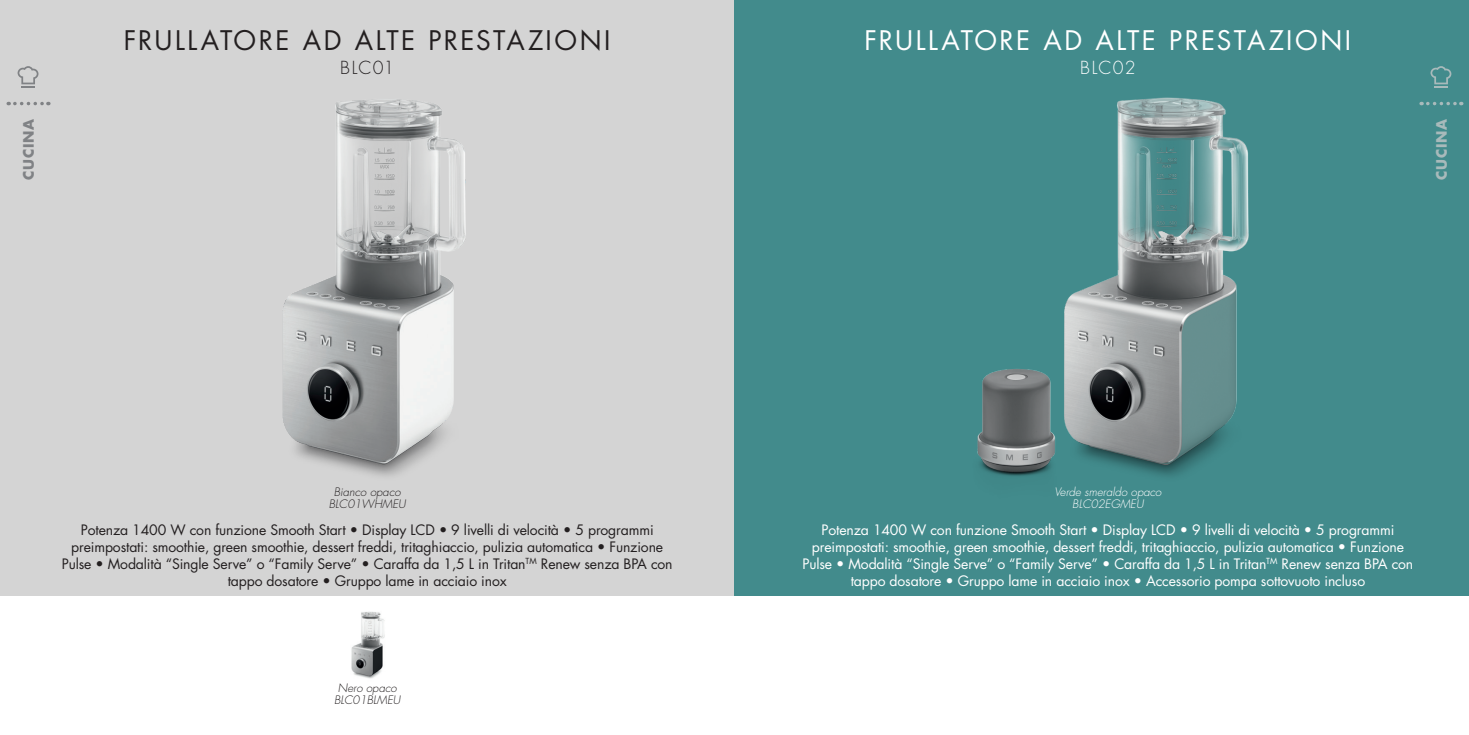
<style>
.page{position:relative;width:1469px;height:735px;background:#fff}
.page>*{position:absolute;margin:0;border:0;box-sizing:border-box;transform-origin:0 0}
.t1{font:26.25px "Futura Std";letter-spacing:.09em;color:#fff}
.t2{font:26.25px "Futura Std";letter-spacing:.09em;color:#231f20}
.t3{font:300 17.5px "Futura Std";letter-spacing:.075em;color:#fff}
.t4{font:300 17.5px "Futura Std";letter-spacing:.065em;color:#231f20}
.t5{font:14px/16.8px "Futura Std";letter-spacing:-.01em;color:#fff;text-align:center}
.t6{font:14px/16.8px "Futura Std";letter-spacing:-.01em;color:#231f20;text-align:center}
.t7{font:700 14px "Futura Std";letter-spacing:.045em;color:#a8babb}
.t8{font:700 14px "Futura Std";letter-spacing:.045em;color:#808285}
.t9{font:italic 300 11.38px/12.2px "Futura Std";color:#231f20;text-align:center}
.t10{font:italic 300 11.38px/12.2px "Futura Std";color:#fff;text-align:center}
</style>
<div class="page">
<div style="left:0;top:0;width:734px;height:595px;background:#d4d4d4"></div>
<div style="left:734px;top:0;width:734px;height:595px;background:#428b8c"></div>
<svg style="left:1427px;top:102px;width:34px;height:3px"></svg>
<svg style="left:1430px;top:66px;width:21px;height:22px"></svg>
<img style="left:282px;top:99px;width:184px;height:377px">
<img style="left:977px;top:97px;width:272px;height:379px">
<img style="left:351px;top:611px;width:34px;height:68px">
<svg style="left:15px;top:102px;width:34px;height:3px"></svg>
<svg style="left:18px;top:66px;width:20px;height:22px"></svg>
<p class="t8" style="left:19px;top:179px;width:62px;rotate:-90deg">CUCINA</p>
<h1 class="t2" style="left:124px;top:23px;width:488px">FRULLATORE AD ALTE PRESTAZIONI</h1>
<p class="t4" style="left:340px;top:57px;width:56px">BLC01</p>
<p class="t9" style="left:329px;top:486px;width:78px">Bianco opaco<br>BLC01WHMEU</p>
<p class="t6" style="left:62px;top:521px;width:612px">Potenza 1400 W con funzione Smooth Start • Display LCD • 9 livelli di velocità • 5 programmi preimpostati: smoothie, green smoothie, dessert freddi, tritaghiaccio, pulizia automatica • Funzione Pulse • Modalità “Single Serve” o “Family Serve” • Caraffa da 1,5 L in Tritan<sup>TM</sup> Renew senza BPA con tappo dosatore • Gruppo lame in acciaio inox</p>
<p class="t9" style="left:334px;top:681px;width:68px">Nero opaco<br>BLC01BLMEU</p>
<h1 class="t1" style="left:864px;top:23px;width:488px">FRULLATORE AD ALTE PRESTAZIONI</h1>
<p class="t3" style="left:1080px;top:57px;width:57px">BLC02</p>
<p class="t7" style="left:1432px;top:179px;width:62px;rotate:-90deg">CUCINA</p>
<p class="t10" style="left:1054px;top:486px;width:108px">Verde smeraldo opaco<br>BLC02EGMEU</p>
<p class="t5" style="left:802px;top:521px;width:612px">Potenza 1400 W con funzione Smooth Start • Display LCD • 9 livelli di velocità • 5 programmi preimpostati: smoothie, green smoothie, dessert freddi, tritaghiaccio, pulizia automatica • Funzione Pulse • Modalità “Single Serve” o “Family Serve” • Caraffa da 1,5 L in Tritan<sup>TM</sup> Renew senza BPA con tappo dosatore • Gruppo lame in acciaio inox • Accessorio pompa sottovuoto incluso</p>
</div>
